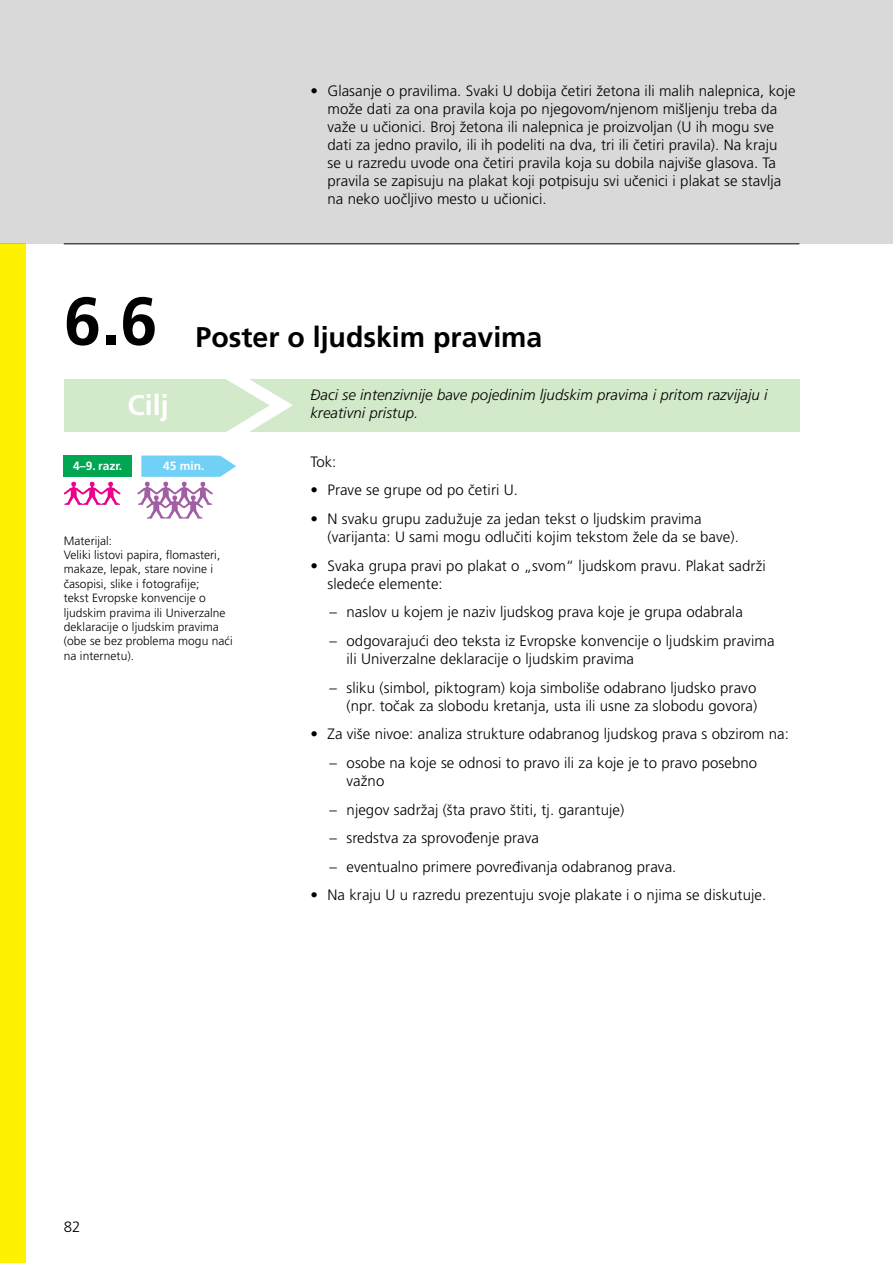
<style>
.page{position:relative;width:893px;height:1263px;background:#fff}
.page>*{position:absolute;margin:0;border:0;box-sizing:border-box;transform-origin:0 0}
.t1{font:700 67.5px "Frutiger LT Pro";color:#000}
.t2{font:700 28.5px "Frutiger LT Pro";color:#000}
.t3{font:700 28.5px "Frutiger LT Pro";color:#fff}
.t4{font:300 15px/18px "Frutiger LT Pro";letter-spacing:.005em;color:#000}
.t5{font:italic 300 15px/18px "Frutiger LT Pro";letter-spacing:.005em;color:#000}
.t6{font:300 12px/14.4px "Frutiger LT Pro";letter-spacing:.005em;color:#000}
.t7{font:700 12px "Frutiger LT Pro";color:#fff}
.s1{font-family:"Frutiger"}
</style>
<div class="page">
<div style="left:64px;top:379px;width:735px;height:53px;background:#d2e9ca"></div>
<svg style="left:64px;top:482px;width:57px;height:23px"></svg>
<svg style="left:137px;top:379px;width:156px;height:140px"></svg>
<div style="left:64px;top:456px;width:68px;height:21px;background:#00a651"></div>
<div style="left:0;top:244px;width:26px;height:1019px;background:#fff200"></div>
<div style="left:0;top:0;width:893px;height:244px;background:#d9d9d9"></div>
<h1 class="t1" style="left:64px;top:282px;width:95px">6.6</h1>
<p class="t4" style="left:327px;top:82px;width:470px;text-indent:-17px">• Glasanje o pravilima. Svaki U dobija četiri žetona ili malih nalepnica, koje može dati za ona pravila koja po njegovom/njenom mišljenju treba da važe u učionici. Broj žetona ili nalepnica je proizvoljan (U ih mogu sve dati za jedno pravilo, ili ih podeliti na dva, tri ili četiri pravila). Na kraju<br>se u razredu uvode ona četiri pravila koja su dobila najviše glasova. Ta pravila se zapisuju na plakat koji potpisuju svi učenici i plakat se stavlja na neko uočljivo mesto u učionici.</p>
<h2 class="t2" style="left:196px;top:320px;width:348px">Poster o ljudskim pravima</h2>
<h2 class="t3" style="left:128px;top:388px;width:43px">Cilj</h2>
<p class="t7" style="left:73px;top:459px;width:51px">4–9. razr.</p>
<p class="t7" style="left:163px;top:459px;width:43px">45 min.</p>
<p class="t6" style="left:64px;top:533px;width:170px">Materijal:<br>Veliki listovi papira, flomasteri, makaze, lepak, stare novine i časopisi, slike i fotografije;<br>tekst Evropske konvencije o ljudskim pravima ili Univerzalne deklaracije o ljudskim pravima (obe se bez problema mogu naći na internetu).</p>
<p class="t5" style="left:310px;top:386px;width:459px">Đaci se intenzivnije bave pojedinim ljudskim pravima i pritom razvijaju i kreativni pristup.</p>
<p class="t4" style="left:310px;top:453px;width:28px">Tok:</p>
<p class="t4" style="left:310px;top:481px;width:209px">• Prave se grupe od po četiri U.</p>
<p class="t4" style="left:327px;top:510px;width:413px;text-indent:-17px">• N svaku grupu zadužuje za jedan tekst o ljudskim pravima (varijanta: U sami mogu odlučiti kojim tekstom žele da se bave).</p>
<p class="t4" style="left:327px;top:557px;width:440px;text-indent:-17px">• Svaka grupa pravi po plakat o „svom“ ljudskom pravu. Plakat sadrži sledeće elemente:</p>
<p class="t4" style="left:330px;top:603px;width:415px"><span class="s1">–</span> naslov u kojem je naziv ljudskog prava koje je grupa odabrala</p>
<p class="t4" style="left:347px;top:632px;width:429px;text-indent:-17px"><span class="s1">–</span> odgovarajući deo teksta iz Evropske konvencije o ljudskim pravima ili Univerzalne deklaracije o ljudskim pravima</p>
<p class="t4" style="left:330px;top:678px;width:429px;text-align:right"><span class="s1">–</span> sliku (simbol, piktogram) koja simboliše odabrano ljudsko pravo (npr. točak za slobodu kretanja, usta ili usne za slobodu govora)</p>
<p class="t4" style="left:310px;top:725px;width:480px">• Za više nivoe: analiza strukture odabranog ljudskog prava s obzirom na:</p>
<p class="t4" style="left:347px;top:754px;width:412px;text-indent:-17px"><span class="s1">–</span> osobe na koje se odnosi to pravo ili za koje je to pravo posebno važno</p>
<p class="t4" style="left:330px;top:800px;width:296px"><span class="s1">–</span> njegov sadržaj (šta pravo štiti, tj. garantuje)</p>
<p class="t4" style="left:330px;top:829px;width:211px"><span class="s1">–</span> sredstva za sprovođenje prava</p>
<p class="t4" style="left:330px;top:858px;width:348px"><span class="s1">–</span> eventualno primere povređivanja odabranog prava.</p>
<p class="t4" style="left:310px;top:886px;width:457px">• Na kraju U u razredu prezentuju svoje plakate i o njima se diskutuje.</p>
<p class="t4" style="left:64px;top:1217px;width:18px">82</p>
</div>
